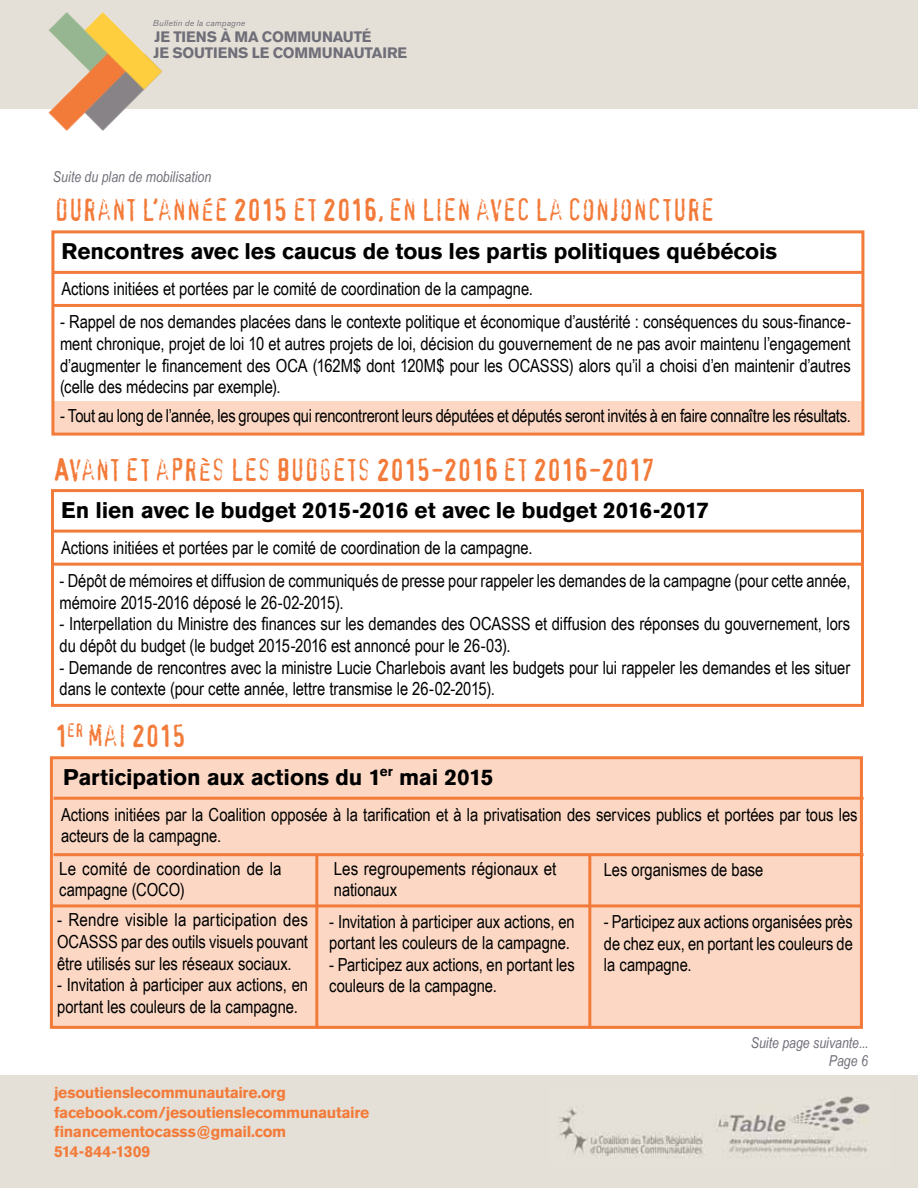
<style>
.page{position:relative;width:918px;height:1188px;background:#fff}
.page>*{position:absolute;margin:0;border:0;box-sizing:border-box;transform-origin:0 0}
.t1{font:30px "Confidential";letter-spacing:-.035em;color:#f37b3a}
.t2{font:700 22.5px "Akzidenz Grotesk BE";letter-spacing:-.005em;color:#000}
.t3{font:18px/21.6px "Arial Narrow";letter-spacing:-.005em;color:#000}
.t4{font:700 15.75px/19.5px "Akzidenz Grotesk BE";letter-spacing:-.02em;color:#f37b3a}
.t5{font:italic 15px "Arial Narrow";letter-spacing:.005em;color:#706f79}
.t6{font:700 15px/16.4px "Akzidenz Grotesk BE";letter-spacing:-.01em;color:#706f79}
.t7{font:italic 8.55px "Akzidenz Grotesk BE";letter-spacing:.025em;color:#706f79}
</style>
<div class="page">
<div style="left:0;top:0;width:918px;height:109px;background:#e5e0d7"></div>
<div style="left:0;top:1075px;width:918px;height:113px;background:#e5e0d7"></div>
<img style="left:559px;top:1096px;width:311px;height:62px">
<div style="left:53px;top:758px;width:810px;height:271px;background:#fbd7c4"></div>
<div style="left:54px;top:402px;width:810px;height:32px;background:#fbd7c4"></div>
<img style="left:48px;top:12px;width:114px;height:119px">
<div style="left:51px;top:489px;width:813px;height:218px;border:3px solid #f37b3a"></div>
<div style="left:51px;top:230px;width:813px;height:206px;border:3px solid #f37b3a"></div>
<div style="left:50px;top:756px;width:813px;height:273px;border:3px solid #f37b3a"></div>
<hr style="left:52px;top:530px;width:810px;height:3px;background:#f37b3a">
<hr style="left:53px;top:271px;width:810px;height:3px;background:#f37b3a">
<hr style="left:54px;top:797px;width:810px;height:3px;background:#f37b3a">
<hr style="left:52px;top:563px;width:810px;height:3px;background:#f37b3a">
<hr style="left:53px;top:304px;width:810px;height:3px;background:#f37b3a">
<hr style="left:54px;top:853px;width:810px;height:3px;background:#f37b3a">
<hr style="left:315px;top:855px;width:3px;height:174px;background:#f37b3a">
<hr style="left:588px;top:855px;width:3px;height:174px;background:#f37b3a">
<hr style="left:50px;top:904px;width:810px;height:3px;background:#f37b3a">
<p class="t7" style="left:153px;top:17px;width:94px">Bulletin de la campagne</p>
<p class="t6" style="left:153px;top:28px;width:255px">JE TIENS À MA COMMUNAUTÉ<br>JE SOUTIENS LE COMMUNAUTAIRE</p>
<p class="t5" style="left:53px;top:166px;width:160px">Suite du plan de mobilisation</p>
<h1 class="t1" style="left:54px;top:198px;width:662px">DURANT L’ANNÉE 2015 ET 2016, EN LIEN AVEC LA CONJONCTURE</h1>
<p class="t2" style="left:61px;top:238px;width:717px">Rencontres avec les caucus de tous les partis politiques québécois</p>
<p class="t3" style="left:61px;top:277px;width:473px">Actions initiées et portées par le comité de coordination de la campagne.</p>
<p class="t3" style="left:60px;top:311px;width:792px;text-align:justify">- Rappel de nos demandes placées dans le contexte politique et économique d’austérité : conséquences du sous-finance&shy;ment chronique, projet de loi 10 et autres projets de loi, décision du gouvernement de ne pas avoir maintenu l’engagement d’augmenter le financement des OCA (162M$ dont 120M$ pour les OCASSS) alors qu’il a choisi d’en maintenir d’autres (celle des médecins par exemple).</p>
<p class="t3" style="left:60px;top:405px;width:792px">- Tout au long de l’année, les groupes qui rencontreront leurs députées et députés seront invités à en faire connaître les résultats.</p>
<h1 class="t1" style="left:54px;top:458px;width:603px">AVANT ET APRÈS LES BUDGETS 2015-2016 ET 2016-2017</h1>
<p class="t2" style="left:61px;top:497px;width:650px">En lien avec le budget 2015-2016 et avec le budget 2016-2017</p>
<p class="t3" style="left:61px;top:536px;width:473px">Actions initiées et portées par le comité de coordination de la campagne.</p>
<p class="t3" style="left:60px;top:569px;width:792px">- Dépôt de mémoires et diffusion de communiqués de presse pour rappeler les demandes de la campagne (pour cette année, mémoire 2015-2016 déposé le 26-02-2015).</p>
<p class="t3" style="left:60px;top:613px;width:792px">- Interpellation du Ministre des finances sur les demandes des OCASSS et diffusion des réponses du gouvernement, lors du dépôt du budget (le budget 2015-2016 est annoncé pour le 26-03).</p>
<p class="t3" style="left:60px;top:656px;width:792px">- Demande de rencontres avec la ministre Lucie Charlebois avant les budgets pour lui rappeler les demandes et les situer dans le contexte (pour cette année, lettre transmise le 26-02-2015).</p>
<h1 class="t1" style="left:54px;top:724px;width:134px">1<sup>ER</sup> MAI 2015</h1>
<p class="t2" style="left:63px;top:764px;width:432px">Participation aux actions du 1<sup>er</sup> mai 2015</p>
<p class="t3" style="left:61px;top:803px;width:798px">Actions initiées par la Coalition opposée à la tarification et à la privatisation des services publics et portées par tous les acteurs de la campagne.</p>
<p class="t3" style="left:59px;top:857px;width:224px">Le comité de coordination de la campagne (COCO)</p>
<p class="t3" style="left:334px;top:857px;width:224px">Les regroupements régionaux et nationaux</p>
<p class="t3" style="left:604px;top:858px;width:161px">Les organismes de base</p>
<p class="t3" style="left:57px;top:909px;width:252px;text-align:justify">- Rendre visible la participation des OCASSS par des outils visuels pouvant être utilisés sur les réseaux sociaux.</p>
<p class="t3" style="left:57px;top:973px;width:252px">- Invitation à participer aux actions, en portant les couleurs de la campagne.</p>
<p class="t3" style="left:329px;top:910px;width:247px">- Invitation à participer aux actions, en portant les couleurs de la campagne.</p>
<p class="t3" style="left:329px;top:953px;width:247px">- Participez aux actions, en portant les couleurs de la campagne.</p>
<p class="t3" style="left:604px;top:910px;width:250px;text-align:justify">- Participez aux actions organisées près de chez eux, en portant les couleurs de la campagne.</p>
<p class="t5" style="left:751px;top:1032px;width:119px">Suite page suivante...</p>
<p class="t4" style="left:54px;top:1083px;width:317px">jesoutienslecommunautaire.org facebook.com/jesoutienslecommunautaire financementocasss@gmail.com<br>514-844-1309</p>
<p class="t5" style="left:829px;top:1050px;width:41px">Page 6</p>
</div>
